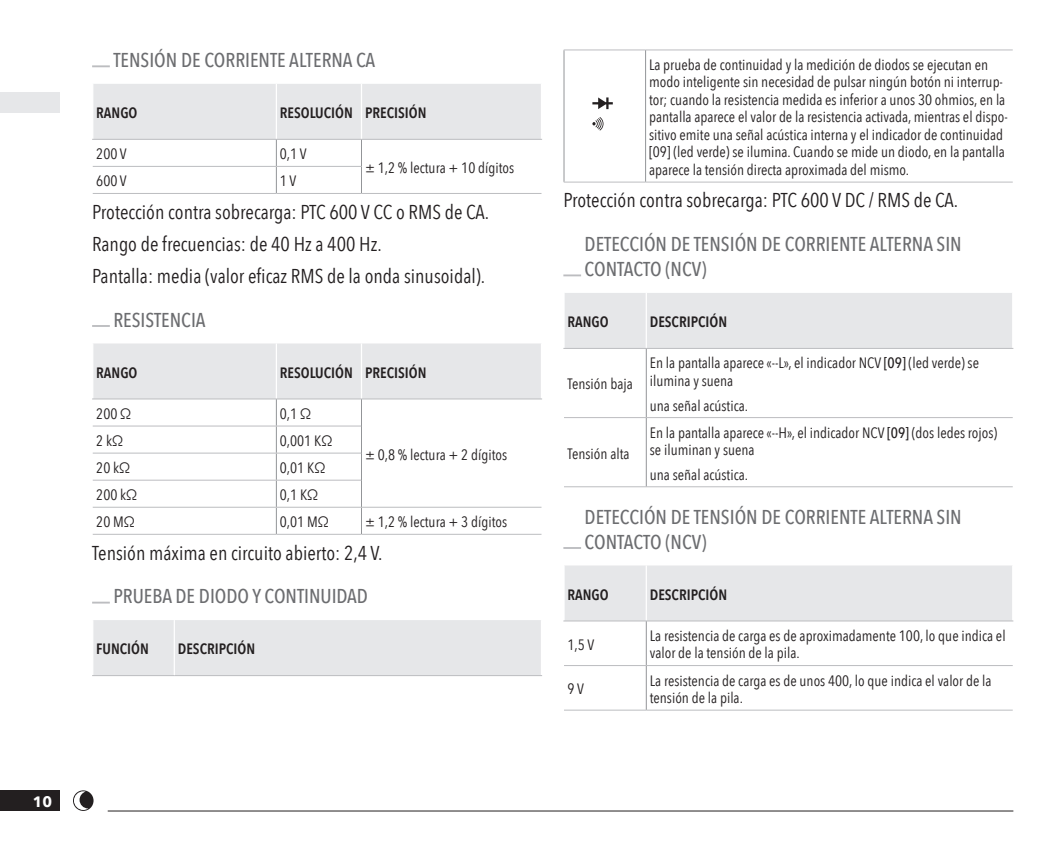
<style>
.page{position:relative;width:1063px;height:851px;background:#fff}
.page>*{position:absolute;margin:0;border:0;box-sizing:border-box;transform-origin:0 0}
.TEKST{font:20px "Avenir Next Condensed";color:#231f20}
.TITLE_-_NIV3{font:500 20px/25px "Avenir Next Condensed";color:#6c6d70}
.TABLE_TEKST{font:15px/17.5px "Avenir Next Condensed";color:#231f20}
.TABLE_HEADER{font:600 15px "Avenir Next Condensed";color:#231f20}
.t1{font:700 15px "Avenir Next";color:#fff}
.s1{font-weight:500}
</style>
<div class="page">
<div style="left:0;top:790px;width:59px;height:20px;background:#231f20"></div>
<hr style="left:108px;top:810px;width:905px;height:1px;background:#231f20">
<div style="left:0;top:92px;width:59px;height:21px;background:#e6e7e9"></div>
<svg style="left:73px;top:790px;width:21px;height:20px"></svg>
<svg style="left:92px;top:65px;width:18px;height:2px"></svg>
<svg style="left:92px;top:325px;width:18px;height:2px"></svg>
<svg style="left:92px;top:601px;width:18px;height:2px"></svg>
<hr style="left:362px;top:193px;width:180px;height:1px;background:#bcbdc0">
<hr style="left:92px;top:139px;width:184px;height:1px;background:#bcbdc0">
<svg style="left:93px;top:84px;width:449px;height:109px"></svg>
<hr style="left:93px;top:166px;width:183px;height:1px;background:#bcbdc0">
<hr style="left:276px;top:166px;width:85px;height:1px;background:#bcbdc0">
<hr style="left:93px;top:193px;width:183px;height:1px;background:#bcbdc0">
<hr style="left:276px;top:193px;width:86px;height:1px;background:#bcbdc0">
<hr style="left:362px;top:534px;width:180px;height:1px;background:#bcbdc0">
<hr style="left:92px;top:398px;width:184px;height:1px;background:#bcbdc0">
<svg style="left:93px;top:343px;width:449px;height:191px"></svg>
<hr style="left:93px;top:425px;width:183px;height:1px;background:#bcbdc0">
<hr style="left:276px;top:425px;width:85px;height:1px;background:#bcbdc0">
<hr style="left:93px;top:452px;width:183px;height:1px;background:#bcbdc0">
<hr style="left:276px;top:452px;width:85px;height:1px;background:#bcbdc0">
<hr style="left:93px;top:479px;width:183px;height:1px;background:#bcbdc0">
<hr style="left:276px;top:479px;width:85px;height:1px;background:#bcbdc0">
<hr style="left:93px;top:506px;width:183px;height:1px;background:#bcbdc0">
<hr style="left:276px;top:506px;width:86px;height:1px;background:#bcbdc0">
<hr style="left:93px;top:534px;width:183px;height:1px;background:#bcbdc0">
<hr style="left:276px;top:534px;width:86px;height:1px;background:#bcbdc0">
<div style="left:93px;top:620px;width:448px;height:55px;background:#e6e7e9"></div>
<hr style="left:174px;top:620px;width:1px;height:55px;background:#fff">
<hr style="left:174px;top:675px;width:368px;height:1px;background:#bcbdc0">
<hr style="left:92px;top:675px;width:82px;height:1px;background:#bcbdc0">
<svg style="left:563px;top:274px;width:18px;height:2px"></svg>
<svg style="left:563px;top:547px;width:18px;height:2px"></svg>
<hr style="left:646px;top:49px;width:367px;height:1px;background:#bcbdc0">
<hr style="left:646px;top:182px;width:367px;height:1px;background:#bcbdc0">
<hr style="left:564px;top:50px;width:1px;height:132px;background:#939598">
<hr style="left:564px;top:49px;width:82px;height:1px;background:#bcbdc0">
<hr style="left:645px;top:50px;width:1px;height:132px;background:#939598">
<hr style="left:564px;top:182px;width:82px;height:1px;background:#bcbdc0">
<svg style="left:592px;top:97px;width:21px;height:12px"></svg>
<svg style="left:592px;top:117px;width:11px;height:14px"></svg>
<div style="left:565px;top:293px;width:447px;height:55px;background:#e6e7e9"></div>
<hr style="left:646px;top:417px;width:367px;height:1px;background:#bcbdc0">
<hr style="left:646px;top:486px;width:367px;height:1px;background:#bcbdc0">
<hr style="left:646px;top:293px;width:1px;height:55px;background:#fff">
<hr style="left:646px;top:348px;width:367px;height:1px;background:#bcbdc0">
<hr style="left:563px;top:348px;width:83px;height:1px;background:#bcbdc0">
<hr style="left:646px;top:348px;width:1px;height:69px;background:#939598">
<hr style="left:646px;top:418px;width:1px;height:68px;background:#939598">
<hr style="left:564px;top:417px;width:82px;height:1px;background:#bcbdc0">
<hr style="left:564px;top:486px;width:82px;height:1px;background:#bcbdc0">
<div style="left:565px;top:565px;width:447px;height:55px;background:#e6e7e9"></div>
<hr style="left:646px;top:665px;width:367px;height:1px;background:#bcbdc0">
<hr style="left:646px;top:709px;width:367px;height:1px;background:#bcbdc0">
<hr style="left:646px;top:565px;width:1px;height:55px;background:#fff">
<hr style="left:646px;top:620px;width:367px;height:1px;background:#bcbdc0">
<hr style="left:563px;top:620px;width:83px;height:1px;background:#bcbdc0">
<hr style="left:646px;top:621px;width:1px;height:44px;background:#939598">
<hr style="left:646px;top:665px;width:1px;height:44px;background:#939598">
<hr style="left:564px;top:665px;width:82px;height:1px;background:#bcbdc0">
<hr style="left:564px;top:709px;width:82px;height:1px;background:#bcbdc0">
<p class="TITLE_-_NIV3" style="left:113px;top:48px;width:263px">TENSIÓN DE CORRIENTE ALTERNA CA</p>
<p class="TABLE_HEADER" style="left:96px;top:100px;width:43px">RANGO</p>
<p class="TABLE_HEADER" style="left:280px;top:100px;width:74px">RESOLUCIÓN</p>
<p class="TABLE_HEADER" style="left:365px;top:100px;width:63px">PRECISIÓN</p>
<p class="TABLE_TEKST" style="left:96px;top:144px;width:32px">200 V</p>
<p class="TABLE_TEKST" style="left:280px;top:144px;width:28px">0,1 V</p>
<p class="TABLE_TEKST" style="left:365px;top:158px;width:151px">± 1,2 % lectura + 10 dígitos</p>
<p class="TABLE_TEKST" style="left:96px;top:172px;width:32px">600 V</p>
<p class="TABLE_TEKST" style="left:280px;top:172px;width:18px">1 V</p>
<p class="TEKST" style="left:92px;top:195px;width:399px">Protección contra sobrecarga: PTC 600 V CC o RMS de CA.</p>
<p class="TEKST" style="left:92px;top:227px;width:291px">Rango de frecuencias: de 40 Hz a 400 Hz.</p>
<p class="TEKST" style="left:92px;top:259px;width:395px">Pantalla: media (valor eficaz RMS de la onda sinusoidal).</p>
<p class="TITLE_-_NIV3" style="left:113px;top:307px;width:94px">RESISTENCIA</p>
<p class="TABLE_HEADER" style="left:96px;top:359px;width:43px">RANGO</p>
<p class="TABLE_HEADER" style="left:280px;top:359px;width:74px">RESOLUCIÓN</p>
<p class="TABLE_HEADER" style="left:365px;top:359px;width:63px">PRECISIÓN</p>
<p class="TABLE_TEKST" style="left:96px;top:404px;width:29px">200 Ω</p>
<p class="TABLE_TEKST" style="left:280px;top:404px;width:25px">0,1 Ω</p>
<p class="TABLE_TEKST" style="left:365px;top:445px;width:144px">± 0,8 % lectura + 2 dígitos</p>
<p class="TABLE_TEKST" style="left:96px;top:431px;width:27px">2kΩ</p>
<p class="TABLE_TEKST" style="left:280px;top:431px;width:53px">0,001 KΩ</p>
<p class="TABLE_TEKST" style="left:96px;top:458px;width:34px">20 kΩ</p>
<p class="TABLE_TEKST" style="left:280px;top:458px;width:45px">0,01 KΩ</p>
<p class="TABLE_TEKST" style="left:96px;top:485px;width:41px">200 kΩ</p>
<p class="TABLE_TEKST" style="left:280px;top:485px;width:38px">0,1 KΩ</p>
<p class="TABLE_TEKST" style="left:96px;top:512px;width:39px">20 MΩ</p>
<p class="TABLE_TEKST" style="left:280px;top:512px;width:49px">0,01 MΩ</p>
<p class="TABLE_TEKST" style="left:365px;top:512px;width:144px">± 1,2 % lectura + 3 dígitos</p>
<p class="TEKST" style="left:92px;top:535px;width:292px">Tensión máxima en circuito abierto: 2,4 V.</p>
<p class="TITLE_-_NIV3" style="left:113px;top:583px;width:256px">PRUEBA DE DIODO Y CONTINUIDAD</p>
<p class="TABLE_HEADER" style="left:96px;top:636px;width:54px">FUNCIÓN</p>
<p class="TABLE_HEADER" style="left:178px;top:636px;width:79px">DESCRIPCIÓN</p>
<p class="t1" style="left:33px;top:788px;width:21px">10</p>
<p class="TABLE_TEKST" style="left:649px;top:55px;width:360px">La prueba de continuidad y la medición de diodos se ejecutan en modo inteligente sin necesidad de pulsar ningún botón ni interrup&shy;tor; cuando la resistencia medida es inferior a unos 30 ohmios, en la pantalla aparece el valor de la resistencia activada, mientras el dispo&shy;sitivo emite una señal acústica interna y el indicador de continuidad [09] (led verde) se ilumina. Cuando se mide un diodo, en la pantalla aparece la tensión directa aproximada del mismo.</p>
<p class="TEKST" style="left:563px;top:183px;width:396px">Protección contra sobrecarga: PTC 600 V DC / RMS de CA.</p>
<p class="TITLE_-_NIV3" style="left:585px;top:231px;width:379px">DETECCIÓN DE TENSIÓN DE CORRIENTE ALTERNA SIN<br>CONTACTO (NCV)</p>
<p class="TABLE_HEADER" style="left:568px;top:309px;width:43px">RANGO</p>
<p class="TABLE_HEADER" style="left:650px;top:309px;width:79px">DESCRIPCIÓN</p>
<p class="TABLE_TEKST" style="left:568px;top:374px;width:67px">Tensión baja</p>
<p class="TABLE_TEKST" style="left:650px;top:353px;width:331px">En la pantalla aparece «--L», el indicador NCV <span class="s1">[09]</span> (led verde) se ilumina y suena</p>
<p class="TABLE_TEKST" style="left:650px;top:396px;width:100px">una señal acústica.</p>
<p class="TABLE_TEKST" style="left:650px;top:423px;width:349px">En la pantalla aparece «--H», el indicador NCV <span class="s1">[09]</span> (dos ledes rojos) se iluminan y suena</p>
<p class="TABLE_TEKST" style="left:650px;top:465px;width:100px">una señal acústica.</p>
<p class="TITLE_-_NIV3" style="left:585px;top:504px;width:379px">DETECCIÓN DE TENSIÓN DE CORRIENTE ALTERNA SIN<br>CONTACTO (NCV)</p>
<p class="TABLE_HEADER" style="left:568px;top:581px;width:43px">RANGO</p>
<p class="TABLE_HEADER" style="left:650px;top:581px;width:79px">DESCRIPCIÓN</p>
<p class="TABLE_TEKST" style="left:568px;top:635px;width:28px">1,5 V</p>
<p class="TABLE_TEKST" style="left:650px;top:626px;width:357px">La resistencia de carga es de aproximadamente 100, lo que indica el valor de la tensión de la pila.</p>
<p class="TABLE_TEKST" style="left:568px;top:679px;width:18px">9 V</p>
<p class="TABLE_TEKST" style="left:650px;top:670px;width:343px">La resistencia de carga es de unos 400, lo que indica el valor de la tensión de la pila.</p>
<p class="TABLE_TEKST" style="left:568px;top:444px;width:63px">Tensión alta</p>
</div>
